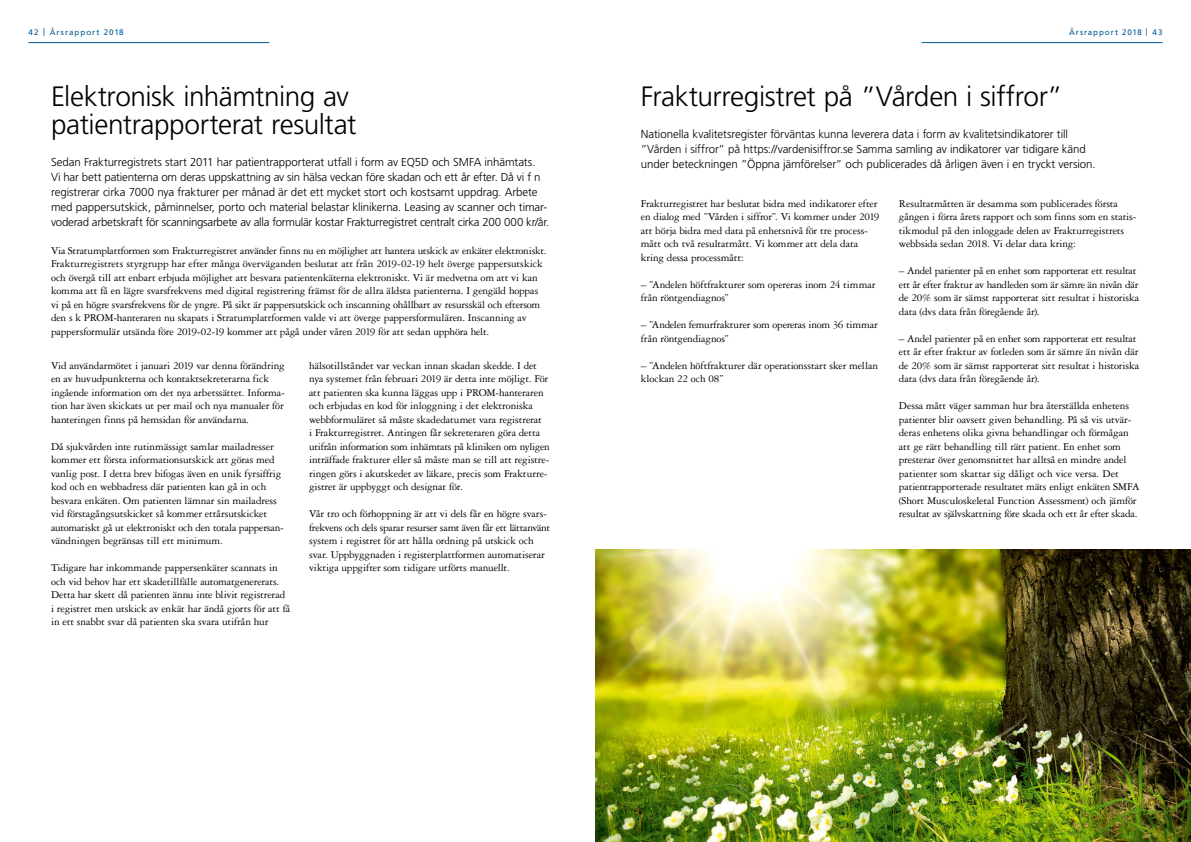
<style>
.page{position:relative;width:1191px;height:842px;background:#fff}
.page>*{position:absolute;margin:0;border:0;box-sizing:border-box;transform-origin:0 0}
.t1{font:300 28px/28px "Frutiger LT Std";letter-spacing:-.02em;color:#000}
.t2{font:300 11.5px/15px "Frutiger LT Std";letter-spacing:-.01em;color:#000}
.t3{font:11.2px/13.5px "Garamond 3 LT Std";letter-spacing:-.01em;color:#000}
.t4{font:8px "Frutiger LT Std";letter-spacing:.12em;color:#005994}
</style>
<div class="page">
<hr style="left:28px;top:42px;width:241px;height:1px;background:#005994">
<hr style="left:921px;top:42px;width:241px;height:1px;background:#005994">
<img style="left:595px;top:549px;width:596px;height:293px">
<p class="t4" style="left:28px;top:28px;width:97px">42 | Årsrapport 2018</p>
<p class="t4" style="left:1069px;top:28px;width:95px">Årsrapport 2018 | 43</p>
<h1 class="t1" style="left:51px;top:83px;width:307px">Elektronisk inhämtning av patientrapporterat resultat</h1>
<p class="t2" style="left:51px;top:155px;width:500px">Sedan Frakturregistrets start 2011 har patientrapporterat utfall i form av EQ5D och SMFA inhämtats.<br>Vi har bett patienterna om deras uppskattning av sin hälsa veckan före skadan och ett år efter. Då vi f n registrerar cirka 7000 nya frakturer per månad är det ett mycket stort och kostsamt uppdrag. Arbete med pappersutskick, påminnelser, porto och material belastar klinikerna. Leasing av scanner och timar&shy;voderad arbetskraft för scanningsarbete av alla formulär kostar Frakturregistret centralt cirka 200 000 kr/år.</p>
<p class="t3" style="left:51px;top:244px;width:497px">Via Stratumplattformen som Frakturregistret använder finns nu en möjlighet att hantera utskick av enkäter elektroniskt.<br>Frakturregistrets styrgrupp har efter många överväganden beslutat att från 2019-02-19 helt överge pappersutskick och övergå till att enbart erbjuda möjlighet att besvara patientenkäterna elektroniskt. Vi är medvetna om att vi kan komma att få en lägre svarsfrekvens med digital registrering främst för de allra äldsta patienterna. I gengäld hoppas vi på en högre svarsfrekvens för de yngre. På sikt är pappersutskick och inscanning ohållbart av resursskäl och eftersom den s k PROM-hanteraren nu skapats i Stratumplattformen valde vi att överge pappersformulären. Inscanning av pappersformulär utsända före 2019-02-19 kommer att pågå under våren 2019 för att sedan upphöra helt.</p>
<p class="t3" style="left:51px;top:358px;width:235px">Vid användarmötet i januari 2019 var denna förändring en av huvudpunkterna och kontaktsekreterarna fick ingående information om det nya arbetssättet. Informa&shy;tion har även skickats ut per mail och nya manualer för hanteringen finns på hemsidan för användarna.</p>
<p class="t3" style="left:51px;top:439px;width:234px">Då sjukvården inte rutinmässigt samlar mailadresser kommer ett första informationsutskick att göras med vanlig post. I detta brev bifogas även en unik fyrsiffrig kod och en webbadress där patienten kan gå in och besvara enkäten. Om patienten lämnar sin mailadress vid förstagångsutskicket så kommer ettårsutskicket automatiskt gå ut elektroniskt och den totala pappersan&shy;vändningen begränsas till ett minimum.</p>
<p class="t3" style="left:51px;top:561px;width:241px">Tidigare har inkommande pappersenkäter scannats in och vid behov har ett skadetillfälle automatgenererats.<br>Detta har skett då patienten ännu inte blivit registrerad i registret men utskick av enkät har ändå gjorts för att få in ett snabbt svar då patienten ska svara utifrån hur</p>
<p class="t3" style="left:309px;top:358px;width:242px">hälsotillståndet var veckan innan skadan skedde. I det nya systemet från februari 2019 är detta inte möjligt. För att patienten ska kunna läggas upp i PROM-hanteraren och erbjudas en kod för inloggning i det elektroniska webbformuläret så måste skadedatumet vara registrerat<br>i Frakturregistret. Antingen får sekreteraren göra detta utifrån information som inhämtats på kliniken om nyligen inträffade frakturer eller så måste man se till att registre&shy;ringen görs i akutskedet av läkare, precis som Frakturre&shy;gistret är uppbyggt och designat för.</p>
<p class="t3" style="left:309px;top:507px;width:242px">Vår tro och förhoppning är att vi dels får en högre svars&shy;frekvens och dels sparar resurser samt även får ett lättanvänt system i registret för att hålla ordning på utskick och svar. Uppbyggnaden i registerplattformen automatiserar viktiga uppgifter som tidigare utförts manuellt.</p>
<h1 class="t1" style="left:641px;top:83px;width:423px">Frakturregistret på ”Vården i siffror”</h1>
<p class="t2" style="left:641px;top:127px;width:456px">Nationella kvalitetsregister förväntas kunna leverera data i form av kvalitetsindikatorer till ”Vården i siffror” på https://vardenisiffror.se Samma samling av indikatorer var tidigare känd under beteckningen ”Öppna jämförelser” och publicerades då årligen även i en tryckt version.</p>
<p class="t3" style="left:641px;top:196px;width:240px">Frakturregistret har beslutat bidra med indikatorer efter en dialog med ”Vården i siffror”. Vi kommer under 2019 att börja bidra med data på enhetsnivå för tre process&shy;mått och två resultatmått. Vi kommer att dela data kring dessa processmått:</p>
<p class="t3" style="left:641px;top:277px;width:236px">– ”Andelen höftfrakturer som opereras inom 24 timmar från röntgendiagnos”</p>
<p class="t3" style="left:641px;top:318px;width:238px">– ”Andelen femurfrakturer som opereras inom 36 timmar från röntgendiagnos”</p>
<p class="t3" style="left:641px;top:358px;width:239px">– ”Andelen höftfrakturer där operationsstart sker mellan klockan 22 och 08”</p>
<p class="t3" style="left:899px;top:196px;width:239px">Resultatmåtten är desamma som publicerades första gången i förra årets rapport och som finns som en statis&shy;tikmodul på den inloggade delen av Frakturregistrets webbsida sedan 2018. Vi delar data kring:</p>
<p class="t3" style="left:899px;top:264px;width:242px">– Andel patienter på en enhet som rapporterat ett resultat ett år efter fraktur av handleden som är sämre än nivån där de 20% som är sämst rapporterat sitt resultat i historiska data (dvs data från föregående år).</p>
<p class="t3" style="left:899px;top:331px;width:242px">– Andel patienter på en enhet som rapporterat ett resultat ett år efter fraktur av fotleden som är sämre än nivån där de 20% som är sämst rapporterat sitt resultat i historiska data (dvs data från föregående år).</p>
<p class="t3" style="left:899px;top:399px;width:242px">Dessa mått väger samman hur bra återställda enhetens patienter blir oavsett given behandling. På så vis utvär&shy;deras enhetens olika givna behandlingar och förmågan att ge rätt behandling till rätt patient. En enhet som presterar över genomsnittet har alltså en mindre andel patienter som skattar sig dåligt och vice versa. Det patientrapporterade resultatet mäts enligt enkäten SMFA (Short Musculoskeletal Function Assessment) och jämför resultat av självskattning före skada och ett år efter skada.</p>
</div>
